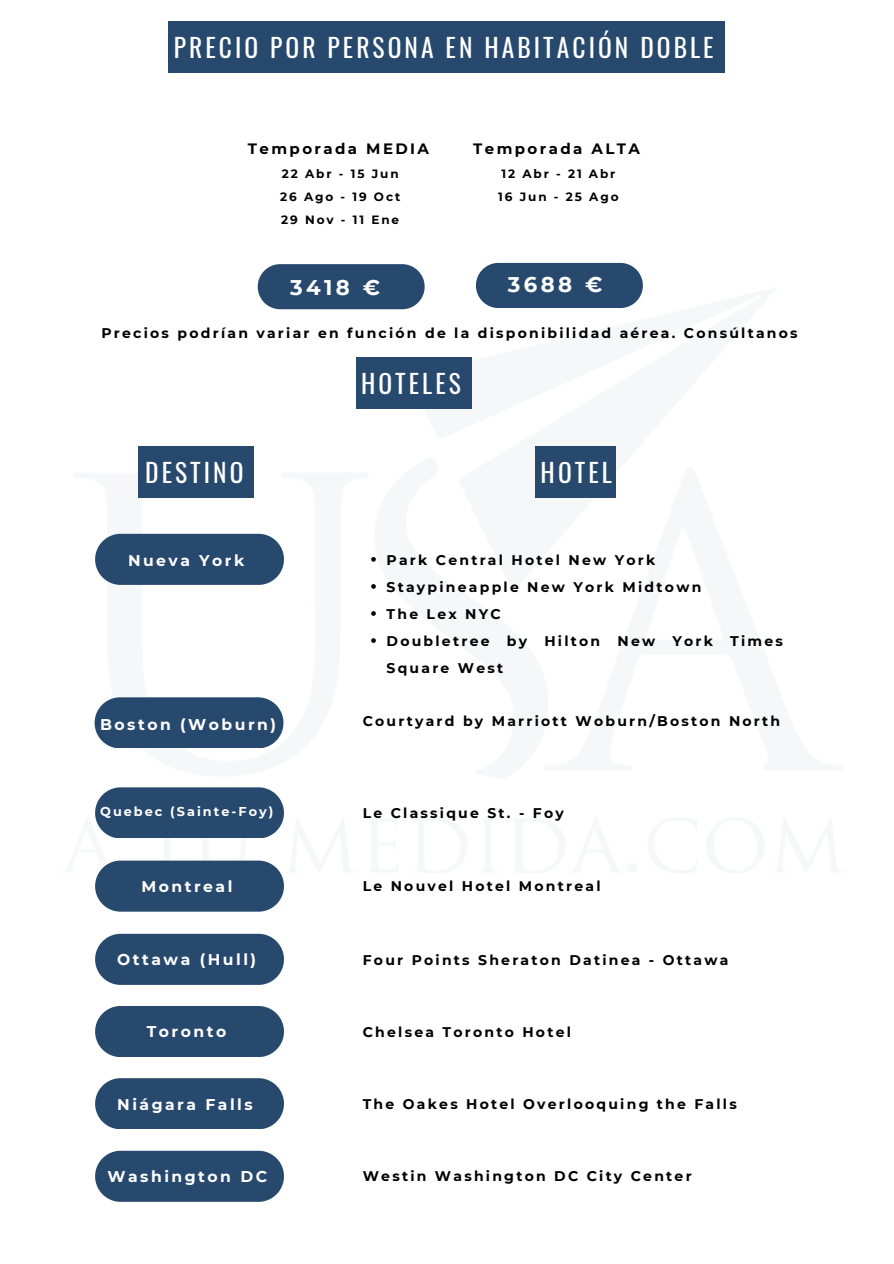
<style>
.page{position:relative;width:894px;height:1264px;background:#fff}
.page>*{position:absolute;margin:0;border:0;box-sizing:border-box;transform-origin:0 0}
.t1{font:25.5px "Oswald";letter-spacing:.12em;color:#fff}
.t2{font:700 21.15px "Montserrat";letter-spacing:.16em;color:#fff}
.t3{font:700 15.6px "Montserrat";letter-spacing:.16em;color:#fff}
.t4{font:700 15px "Montserrat";letter-spacing:.16em;color:#000}
.t5{font:700 13.95px/27px "Montserrat";letter-spacing:.16em;color:#000}
.t6{font:700 12.75px "Montserrat";letter-spacing:.16em;color:#fff}
.t7{font:700 12px/23px "Montserrat";letter-spacing:.16em;color:#000}
</style>
<div class="page">
<div style="left:169px;top:21px;width:555px;height:52px;background:#28496e"></div>
<svg style="left:258px;top:264px;width:166px;height:45px;background:#335375"></svg>
<div style="left:476px;top:263px;width:166px;height:45px;background:#28496e"></div>
<div style="left:356px;top:358px;width:115px;height:51px;background:#28496e"></div>
<div style="left:138px;top:446px;width:115px;height:52px;background:#28496e"></div>
<div style="left:535px;top:446px;width:80px;height:52px;background:#28496e"></div>
<div style="left:95px;top:534px;width:189px;height:50px;background:#28496e"></div>
<svg style="left:95px;top:697px;width:188px;height:51px;background:#345376"></svg>
<svg style="left:95px;top:787px;width:189px;height:51px;background:#355477"></svg>
<svg style="left:95px;top:860px;width:189px;height:51px;background:#365577"></svg>
<svg style="left:371px;top:557px;width:5px;height:4px"></svg>
<svg style="left:371px;top:584px;width:5px;height:4px"></svg>
<svg style="left:371px;top:611px;width:5px;height:5px"></svg>
<svg style="left:371px;top:638px;width:5px;height:5px"></svg>
<svg style="left:95px;top:933px;width:189px;height:51px;background:#375578"></svg>
<div style="left:95px;top:1006px;width:189px;height:50px;background:#28496e"></div>
<svg style="left:95px;top:1078px;width:189px;height:50px;background:#345376"></svg>
<svg style="left:95px;top:1150px;width:189px;height:51px;background:#365578"></svg>
<h1 class="t1" style="left:174px;top:34px;width:541px">PRECIO POR PERSONA EN HABITACI”N DOBLE</h1>
<p class="t4" style="left:248px;top:141px;width:183px">Temporada MEDIA</p>
<p class="t7" style="left:280px;top:162px;width:122px">22 Abr - 15 Jun<br>26 Ago - 19 Oct<br>29 Nov - 11 Ene</p>
<p class="t4" style="left:473px;top:141px;width:168px">Temporada ALTA</p>
<p class="t7" style="left:498px;top:162px;width:122px">12 Abr - 21 Abr<br>16 Jun - 25 Ago</p>
<h2 class="t2" style="left:290px;top:277px;width:91px">3418 Ä</h2>
<h2 class="t2" style="left:508px;top:275px;width:96px">3688 Ä</h2>
<p class="t5" style="left:101px;top:320px;width:697px">Precios podrÌan variar en funciÛn de la disponibilidad aÈrea. Cons˙ltanos</p>
<h1 class="t1" style="left:361px;top:370px;width:101px">HOTELES</h1>
<h1 class="t1" style="left:145px;top:459px;width:100px">DESTINO</h1>
<h1 class="t1" style="left:540px;top:459px;width:73px">HOTEL</h1>
<p class="t3" style="left:128px;top:553px;width:118px">Nueva York</p>
<p class="t3" style="left:100px;top:716px;width:177px">Boston (Woburn)</p>
<p class="t5" style="left:386px;top:546px;width:398px">Park Central Hotel New York<br>Staypineapple New York Midtown<br>The Lex NYC<br>Doubletree by Hilton New York Times<br>Square West</p>
<p class="t5" style="left:362px;top:708px;width:419px">Courtyard by Marriott Woburn/Boston North</p>
<p class="t6" style="left:100px;top:804px;width:175px">Quebec (Sainte-Foy)</p>
<p class="t5" style="left:362px;top:800px;width:202px">Le Classique St. - Foy</p>
<p class="t3" style="left:141px;top:878px;width:92px">Montreal</p>
<p class="t5" style="left:362px;top:873px;width:239px">Le Nouvel Hotel Montreal</p>
<p class="t3" style="left:117px;top:952px;width:140px">Ottawa (Hull)</p>
<p class="t5" style="left:362px;top:946px;width:367px">Four Points Sheraton Datinea - Ottawa</p>
<p class="t3" style="left:147px;top:1024px;width:81px">Toronto</p>
<p class="t5" style="left:362px;top:1018px;width:210px">Chelsea Toronto Hotel</p>
<p class="t3" style="left:117px;top:1096px;width:137px">Ni·gara Falls</p>
<p class="t5" style="left:362px;top:1090px;width:375px">The Oakes Hotel Overlooquing the Falls</p>
<p class="t3" style="left:107px;top:1168px;width:161px">Washington DC</p>
<p class="t5" style="left:362px;top:1163px;width:330px">Westin Washington DC City Center</p>
</div>
